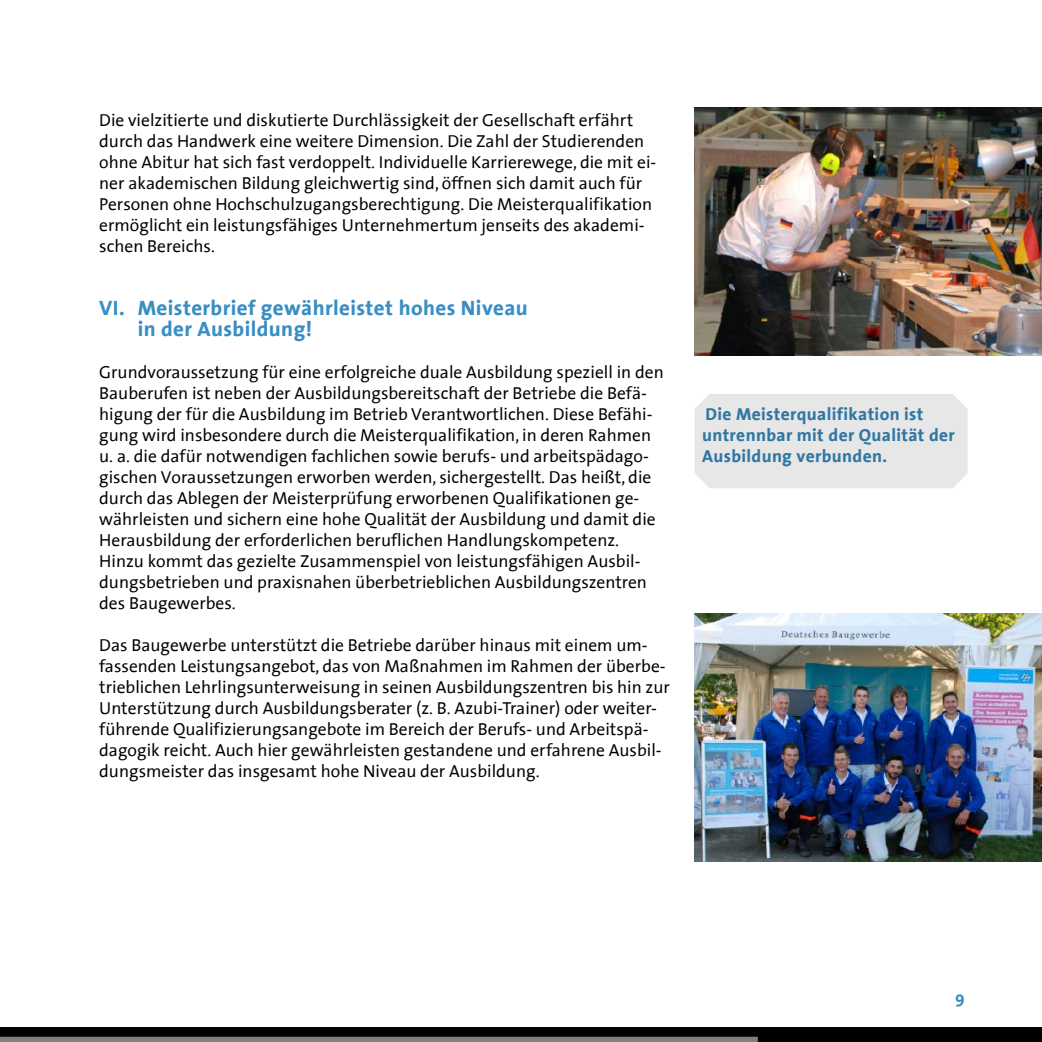
<style>
.page{position:relative;width:1042px;height:1042px;background:#fff}
.page>*{position:absolute;margin:0;border:0;box-sizing:border-box;transform-origin:0 0}
.t1{font:700 21px/21px "The Sans Office";letter-spacing:.02em;color:#398ec4}
.t2{font:17.5px/21px "The Sans Office";color:#000}
.t3{font:700 17.5px/21px "The Sans Office";letter-spacing:.02em;color:#3077a4}
.t4{font:700 17.5px "The Sans Office";color:#398ec4}
</style>
<div class="page">
<div style="left:695px;top:394px;width:272px;height:94px;background:#e7e7e7"></div>
<img style="left:694px;top:613px;width:348px;height:248px">
<img style="left:694px;top:107px;width:348px;height:249px">
<div style="left:0;top:1028px;width:1042px;height:14px;background:#000"></div>
<div style="left:0;top:1036px;width:758px;height:6px;background:#808080"></div>
<p class="t2" style="left:99px;top:110px;width:558px">Die vielzitierte und diskutierte Durchlässigkeit der Gesellschaft erfährt durch das Handwerk eine weitere Dimension. Die Zahl der Studierenden ohne Abitur hat sich fast verdoppelt. Individuelle Karrierewege, die mit ei&shy;ner akademischen Bildung gleichwertig sind, öffnen sich damit auch für Personen ohne Hochschulzugangsberechtigung. Die Meisterqualifikation ermöglicht ein leistungsfähiges Unternehmertum jenseits des akademi&shy;schen Bereichs.</p>
<p class="t1" style="left:138px;top:298px;width:391px;text-indent:-38px">VI. Meisterbrief gewährleistet hohes Niveau in der Ausbildung!</p>
<p class="t2" style="left:99px;top:362px;width:566px">Grundvoraussetzung für eine erfolgreiche duale Ausbildung speziell in den Bauberufen ist neben der Ausbildungsbereitschaft der Betriebe die Befä&shy;higung der für die Ausbildung im Betrieb Verantwortlichen. Diese Befähi&shy;gung wird insbesondere durch die Meisterqualifikation, in deren Rahmen u. a. die dafür notwendigen fachlichen sowie berufs- und arbeitspädago&shy;gischen Voraussetzungen erworben werden, sichergestellt. Das heißt, die durch das Ablegen der Meisterprüfung erworbenen Qualifikationen ge&shy;währleisten und sichern eine hohe Qualität der Ausbildung und damit die Herausbildung der erforderlichen beruflichen Handlungskompetenz.<br>Hinzu kommt das gezielte Zusammenspiel von leistungsfähigen Ausbil&shy;dungsbetrieben und praxisnahen überbetrieblichen Ausbildungszentren des Baugewerbes.</p>
<p class="t2" style="left:99px;top:635px;width:572px">Das Baugewerbe unterstützt die Betriebe darüber hinaus mit einem um&shy;fassenden Leistungsangebot, das von Maßnahmen im Rahmen der überbe&shy;trieblichen Lehrlingsunterweisung in seinen Ausbildungszentren bis hin zur Unterstützung durch Ausbildungsberater (z. B. Azubi-Trainer) oder weiter&shy;führende Qualifizierungsangebote im Bereich der Berufs- und Arbeitspä&shy;dagogik reicht. Auch hier gewährleisten gestandene und erfahrene Ausbil&shy;dungsmeister das insgesamt hohe Niveau der Ausbildung.</p>
<p class="t3" style="left:702px;top:404px;width:254px">Die Meisterqualifikation ist untrennbar mit der Qualität der<br>Ausbildung verbunden.</p>
<p class="t4" style="left:955px;top:990px;width:11px">9</p>
</div>
